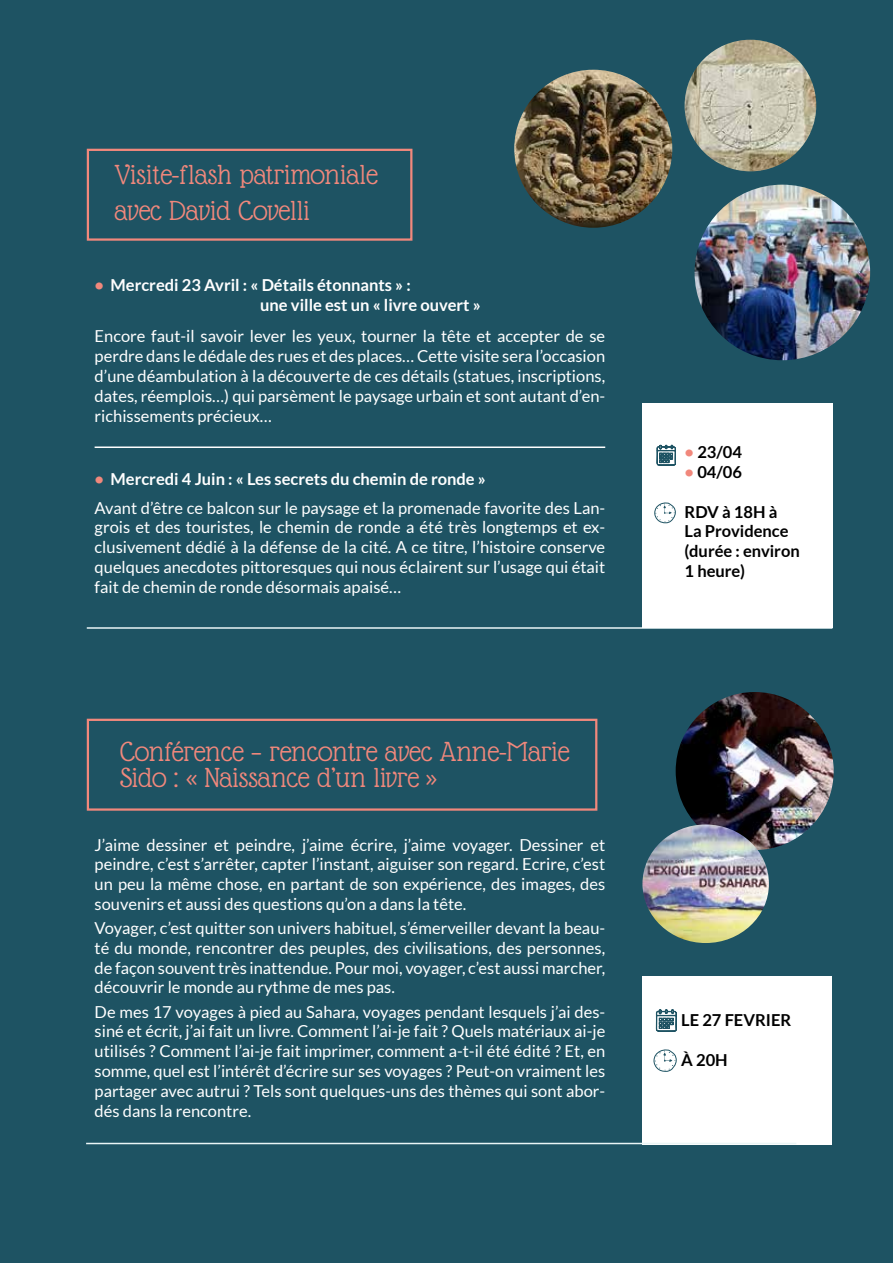
<style>
.page{position:relative;width:893px;height:1263px;background:#fff}
.page>*{position:absolute;margin:0;border:0;box-sizing:border-box;transform-origin:0 0}
.t1{font:30px/25.5px "Glass Antiqua";color:#f1887c}
.t2{font:16.5px/19.8px "Lato";color:#fff;text-align:justify}
.t3{font:700 16.5px/19.8px "Lato";color:#000}
.t4{font:700 16.5px/19.8px "Lato";color:#fff}
.s1{color:#f1887c}
.s2{font-weight:700;color:#f1887c}
.s3{font-weight:700}
</style>
<div class="page">
<div style="left:1px;top:0;width:892px;height:1263px;background:#1e5363"></div>
<hr style="left:87px;top:627px;width:745px;height:2px;background:#eaf5f6">
<div style="left:642px;top:976px;width:190px;height:169px;background:#fff"></div>
<svg style="left:653px;top:1049px;width:24px;height:23px"></svg>
<svg style="left:656px;top:1009px;width:21px;height:23px"></svg>
<hr style="left:86px;top:1143px;width:710px;height:1px;background:#eaf5f6">
<div style="left:642px;top:403px;width:191px;height:225px;background:#fff"></div>
<svg style="left:654px;top:502px;width:22px;height:21px"></svg>
<svg style="left:656px;top:444px;width:20px;height:22px"></svg>
<div style="left:87px;top:149px;width:325px;height:92px;border:2px solid #f1887c"></div>
<img style="left:514px;top:70px;width:158px;height:158px;border-radius:79px">
<img style="left:694px;top:185px;width:176px;height:175px;border-radius:88px">
<img style="left:685px;top:40px;width:131px;height:131px;border-radius:66px">
<hr style="left:95px;top:446px;width:510px;height:2px;background:#fff">
<div style="left:87px;top:719px;width:510px;height:92px;border:2px solid #f1887c"></div>
<img style="left:676px;top:692px;width:158px;height:158px;border-radius:79px">
<img style="left:642px;top:824px;width:127px;height:119px">
<h1 class="t1" style="left:114px;top:157px;width:265px;line-height:36px">Visite-flash patrimoniale avec David Covelli</h1>
<p class="t4" style="left:260px;top:275px;width:222px;text-indent:-166px"><span class="s1">•</span> Mercredi 23 Avril : « Détails étonnants » :<br>une ville est un « livre ouvert »</p>
<p class="t2" style="left:95px;top:326px;width:512px">Encore faut-il savoir lever les yeux, tourner la tête et accepter de se perdre dans le dédale des rues et des places… Cette visite sera l’occasion d’une déambulation à la découverte de ces détails (statues, inscriptions, dates, réemplois…) qui parsèment le paysage urbain et sont autant d’en&shy;richissements précieux…</p>
<p class="t2" style="left:95px;top:465px;width:512px;line-height:28.3px"><span class="s2">•</span> <span class="s3">Mercredi 4 Juin : « Les secrets du chemin de ronde »<br></span>Avant d’être ce balcon sur le paysage et la promenade favorite des Lan-</p>
<p class="t2" style="left:95px;top:517px;width:512px">grois et des touristes, le chemin de ronde a été très longtemps et ex&shy;clusivement dédié à la défense de la cité. A ce titre, l’histoire conserve quelques anecdotes pittoresques qui nous éclairent sur l’usage qui était fait de chemin de ronde désormais apaisé…</p>
<h1 class="t1" style="left:120px;top:739px;width:451px">Conférence – rencontre avec Anne-Marie<br>Sido : « Naissance d’un livre »</h1>
<p class="t2" style="left:95px;top:835px;width:512px">J’aime dessiner et peindre, j’aime écrire, j’aime voyager. Dessiner et peindre, c’est s’arrêter, capter l’instant, aiguiser son regard. Ecrire, c’est un peu la même chose, en partant de son expérience, des images, des souvenirs et aussi des questions qu’on a dans la tête.</p>
<p class="t2" style="left:95px;top:918px;width:512px">Voyager, c’est quitter son univers habituel, s’émerveiller devant la beau&shy;té du monde, rencontrer des peuples, des civilisations, des personnes, de façon souvent très inattendue. Pour moi, voyager, c’est aussi marcher, découvrir le monde au rythme de mes pas.</p>
<p class="t2" style="left:95px;top:1001px;width:512px">De mes 17 voyages à pied au Sahara, voyages pendant lesquels j’ai des&shy;siné et écrit, j’ai fait un livre. Comment l’ai-je fait ? Quels matériaux ai-je utilisés ? Comment l’ai-je fait imprimer, comment a-t-il été édité ? Et, en somme, quel est l’intérêt d’écrire sur ses voyages ? Peut-on vraiment les partager avec autrui ? Tels sont quelques-uns des thèmes qui sont abor&shy;dés dans la rencontre.</p>
<p class="t3" style="left:685px;top:442px;width:59px"><span class="s1">•</span> 23/04</p>
<p class="t3" style="left:685px;top:462px;width:59px"><span class="s1">•</span> 04/06</p>
<p class="t3" style="left:685px;top:501px;width:117px">RDV à 18H à<br>La Providence (durée : environ<br>1 heure)</p>
<p class="t3" style="left:681px;top:1010px;width:112px">LE 27 FEVRIER</p>
<p class="t3" style="left:681px;top:1049px;width:48px">À 20H</p>
</div>
